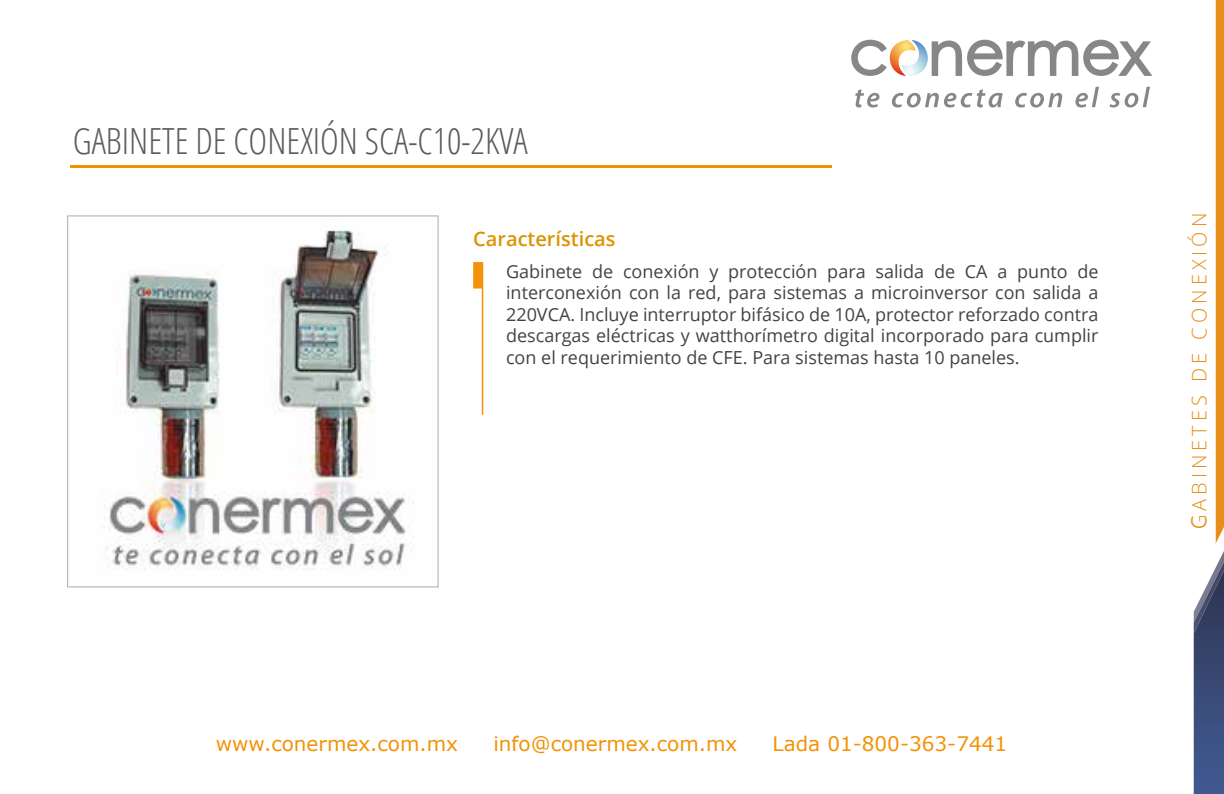
<style>
.page{position:relative;width:1224px;height:794px;background:#fff}
.page>*{position:absolute;margin:0;border:0;box-sizing:border-box;transform-origin:0 0}
.t1{font:300 condensed 36px "Open Sans";color:#5a5b5a}
.t2{font:20px "Verdana";color:#f39205}
.t3{font:300 20px "Open Sans";letter-spacing:.2em;color:#e78e19}
.t4{font:600 20px "Open Sans";color:#da9501}
.t5{font:300 20px "Open Sans";color:#e78e1a}
.t6{font:18px/21.6px "Open Sans";color:#444242;text-align:justify}
</style>
<div class="page">
<svg style="left:851px;top:40px;width:301px;height:36px"></svg>
<svg style="left:855px;top:89px;width:25px;height:18px"></svg>
<svg style="left:892px;top:89px;width:111px;height:18px"></svg>
<svg style="left:1015px;top:93px;width:47px;height:14px"></svg>
<svg style="left:1075px;top:87px;width:24px;height:20px"></svg>
<svg style="left:1109px;top:87px;width:41px;height:20px"></svg>
<hr style="left:71px;top:165px;width:761px;height:3px;background:#f39200">
<div style="left:1216px;top:0;width:8px;height:543px;background:#e78e1a"></div>
<svg style="left:1219px;top:551px;width:5px;height:9px"></svg>
<img style="left:1215px;top:560px;width:9px;height:9px">
<img style="left:1194px;top:569px;width:30px;height:225px">
<svg style="left:473px;top:262px;width:10px;height:153px"></svg>
<svg style="left:67px;top:215px;width:372px;height:372px"></svg>
<h1 class="t1" style="left:73px;top:117px;width:457px">GABINETE DE CONEXIÓN SCA-C10-2KVA</h1>
<p class="t4" style="left:473px;top:225px;width:144px">Características</p>
<p class="t6" style="left:506px;top:260px;width:594px">Gabinete de conexión y protección para salida de CA a punto de interconexión con la red, para sistemas a microinversor con salida a 220VCA. Incluye interruptor bifásico de 10A, protector reforzado contra descargas eléctricas y watthorímetro digital incorporado para cumplir con el requerimiento de CFE. Para sistemas hasta 10 paneles.</p>
<p class="t2" style="left:216px;top:731px;width:244px">www.conermex.com.mx</p>
<p class="t2" style="left:493px;top:731px;width:246px">info@conermex.com.mx</p>
<p class="t2" style="left:773px;top:731px;width:236px">Lada 01-800-363-7441</p>
<p class="t3" style="left:1186px;top:529px;width:318px;rotate:-90deg">GABINETES DE CONEXIÓN</p>
<p class="t5" style="left:1185px;top:529px;width:14px;rotate:-90deg">C</p>
</div>
